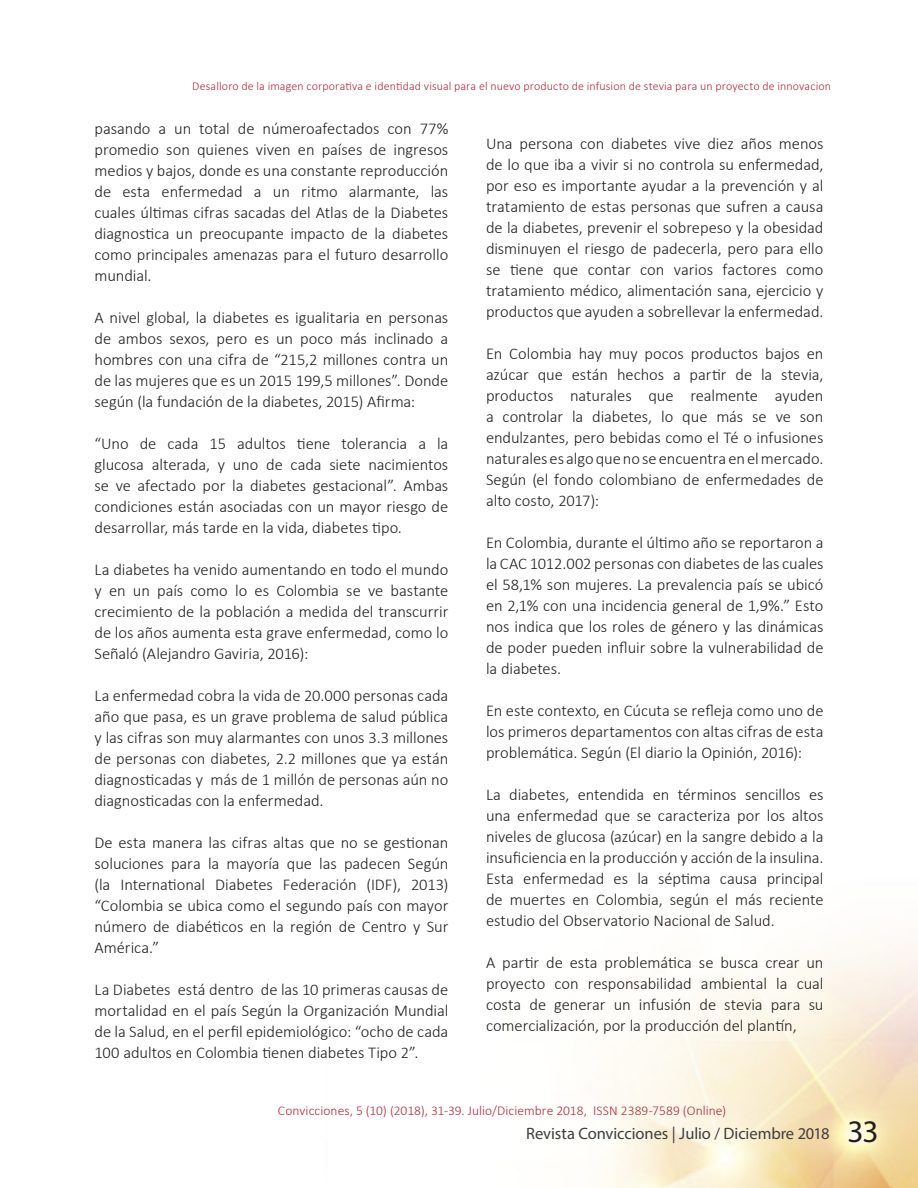
<style>
.page{position:relative;width:918px;height:1188px;background:#fff}
.page>*{position:absolute;margin:0;border:0;box-sizing:border-box;transform-origin:0 0}
.Sub2{font:300 16.5px/21px "Calibri";letter-spacing:-.005em;color:#231f20;text-align:justify}
.t1{font:16.5px "Myriad Pro";letter-spacing:-.005em;color:#3e3e3f}
.Sub2-2{font:300 13.5px "Calibri";letter-spacing:.005em;color:#b5283e}
.titulo{font:300 12px "Calibri";letter-spacing:.01em;color:#b5283e}
.s1{font-size:31.5px;color:#231f20}
</style>
<div class="page">
<img style="left:601px;top:939px;width:317px;height:249px">
<p class="titulo" style="left:192px;top:79px;width:640px">Desalloro de la imagen corporativa e identidad visual para el nuevo producto de infusion de stevia para un proyecto de innovacion</p>
<p class="Sub2" style="left:94px;top:118px;width:355px">pasando a un total de númeroafectados con 77% promedio son quienes viven en países de ingresos medios y bajos, donde es una constante reproducción de esta enfermedad a un ritmo alarmante, las cuales últimas cifras sacadas del Atlas de la Diabetes diagnostica un preocupante impacto de la diabetes como principales amenazas para el futuro desarrollo mundial.</p>
<p class="Sub2" style="left:94px;top:307px;width:355px">A nivel global, la diabetes es igualitaria en personas de ambos sexos, pero es un poco más inclinado a hombres con una cifra de “215,2 millones contra un de las mujeres que es un 2015 199,5 millones”. Donde según (la fundación de la diabetes, 2015) Afirma:</p>
<p class="Sub2" style="left:94px;top:433px;width:355px">“Uno de cada 15 adultos tiene tolerancia a la glucosa alterada, y uno de cada siete nacimientos se ve afectado por la diabetes gestacional”. Ambas condiciones están asociadas con un mayor riesgo de desarrollar, más tarde en la vida, diabetes tipo.</p>
<p class="Sub2" style="left:94px;top:559px;width:355px">La diabetes ha venido aumentando en todo el mundo y en un país como lo es Colombia se ve bastante crecimiento de la población a medida del transcurrir de los años aumenta esta grave enfermedad, como lo Señaló (Alejandro Gaviria, 2016):</p>
<p class="Sub2" style="left:94px;top:685px;width:355px">La enfermedad cobra la vida de 20.000 personas cada año que pasa, es un grave problema de salud pública y las cifras son muy alarmantes con unos 3.3 millones de personas con diabetes, 2.2 millones que ya están diagnosticadas y más de 1 millón de personas aún no diagnosticadas con la enfermedad.</p>
<p class="Sub2" style="left:94px;top:832px;width:355px">De esta manera las cifras altas que no se gestionan soluciones para la mayoría que las padecen Según (la International Diabetes Federación (IDF), 2013) “Colombia se ubica como el segundo país con mayor número de diabéticos en la región de Centro y Sur América.”</p>
<p class="Sub2" style="left:94px;top:979px;width:355px">La Diabetes está dentro de las 10 primeras causas de mortalidad en el país Según la Organización Mundial de la Salud, en el perfil epidemiológico: “ocho de cada 100 adultos en Colombia tienen diabetes Tipo 2”.</p>
<p class="Sub2" style="left:486px;top:133px;width:339px">Una persona con diabetes vive diez años menos de lo que iba a vivir si no controla su enfermedad, por eso es importante ayudar a la prevención y al tratamiento de estas personas que sufren a causa de la diabetes, prevenir el sobrepeso y la obesidad disminuyen el riesgo de padecerla, pero para ello se tiene que contar con varios factores como tratamiento médico, alimentación sana, ejercicio y productos que ayuden a sobrellevar la enfermedad.</p>
<p class="Sub2" style="left:486px;top:343px;width:339px">En Colombia hay muy pocos productos bajos en azúcar que están hechos a partir de la stevia, productos naturales que realmente ayuden a controlar la diabetes, lo que más se ve son endulzantes, pero bebidas como el Té o infusiones naturales es algo que no se encuentra en el mercado.<br>Según (el fondo colombiano de enfermedades de alto costo, 2017):</p>
<p class="Sub2" style="left:486px;top:532px;width:339px">En Colombia, durante el último año se reportaron a la CAC 1012.002 personas con diabetes de las cuales el 58,1% son mujeres. La prevalencia país se ubicó en 2,1% con una incidencia general de 1,9%.” Esto nos indica que los roles de género y las dinámicas de poder pueden influir sobre la vulnerabilidad de la diabetes.</p>
<p class="Sub2" style="left:486px;top:700px;width:339px">En este contexto, en Cúcuta se refleja como uno de los primeros departamentos con altas cifras de esta problemática. Según (El diario la Opinión, 2016):</p>
<p class="Sub2" style="left:486px;top:784px;width:339px">La diabetes, entendida en términos sencillos es una enfermedad que se caracteriza por los altos niveles de glucosa (azúcar) en la sangre debido a la insuficiencia en la producción y acción de la insulina.<br>Esta enfermedad es la séptima causa principal de muertes en Colombia, según el más reciente estudio del Observatorio Nacional de Salud.</p>
<p class="Sub2" style="left:486px;top:952px;width:339px">A partir de esta problemática se busca crear un proyecto con responsabilidad ambiental la cual costa de generar un infusión de stevia para su comercialización, por la producción del plantín,</p>
<p class="Sub2-2" style="left:278px;top:1102px;width:450px">Convicciones, 5 (10) (2018), 31-39. Julio/Diciembre 2018, ISSN 2389-7589 (Online)</p>
<p class="t1" style="left:526px;top:1123px;width:354px">Revista Convicciones | Julio / Diciembre 2018 <span class="s1">33</span></p>
</div>
